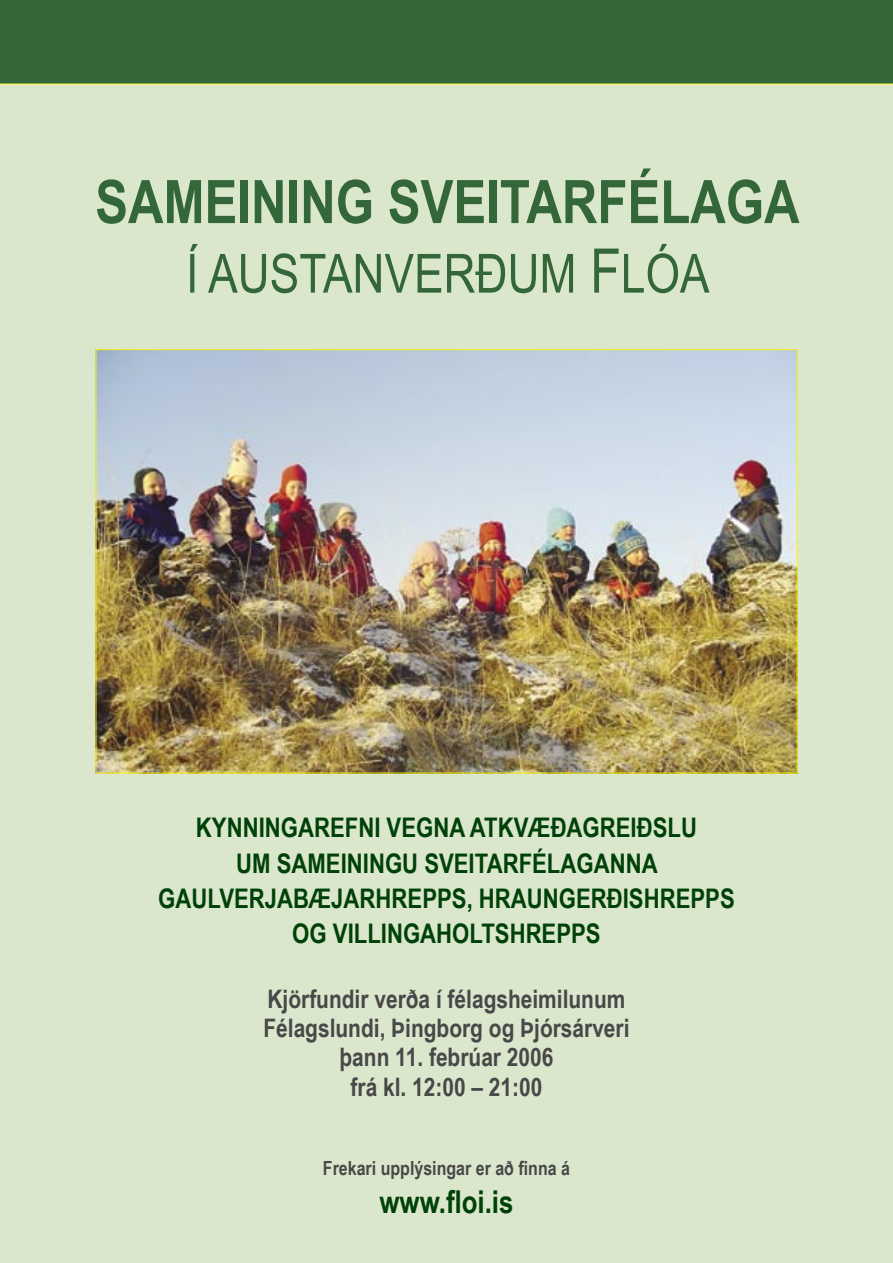
<style>
.page{position:relative;width:893px;height:1263px;background:#fff}
.page>*{position:absolute;margin:0;border:0;box-sizing:border-box;transform-origin:0 0}
.Fyrirsögn{font:700 60px "Arial Narrow";color:#33673a}
.Fyrirsögn-2{font:54px "Arial Narrow";color:#33673a}
.Fyrirsögn_3{font:700 31.5px "Arial Narrow";color:#004109}
.Fyrirsögn_3-2{font:700 27px "Arial Narrow";color:#004109}
.Fyrirsögn_3-3{font:700 25.5px "Arial Narrow";color:#484848}
.Fyrirsögn_3-4{font:700 19.5px "Arial Narrow";color:#484848}
.s1{font-size:61.5px}
</style>
<div class="page">
<div style="left:0;top:0;width:893px;height:85px;background:#33673a"></div>
<div style="left:0;top:85px;width:893px;height:1178px;background:#dbe7cc"></div>
<img style="left:98px;top:351px;width:697px;height:420px">
<p class="Fyrirsögn" style="left:95px;top:157px;width:706px">SAMEINING SVEITARFÉLAGA</p>
<p class="Fyrirsögn-2" style="left:186px;top:234px;width:525px">Í AUSTANVERÐUM <span class="s1">F</span>LÓA</p>
<p class="Fyrirsögn_3-2" style="left:196px;top:807px;width:503px">KYNNINGAREFNI VEGNA ATKVÆÐAGREIÐSLU</p>
<p class="Fyrirsögn_3-2" style="left:236px;top:843px;width:423px">UM SAMEININGU SVEITARFÉLAGANNA</p>
<p class="Fyrirsögn_3-2" style="left:158px;top:878px;width:578px">GAULVERJABÆJARHREPPS, HRAUNGERÐISHREPPS</p>
<p class="Fyrirsögn_3-2" style="left:292px;top:913px;width:310px">OG VILLINGAHOLTSHREPPS</p>
<p class="Fyrirsögn_3-3" style="left:268px;top:979px;width:359px">Kjörfundir verða í félagsheimilunum</p>
<p class="Fyrirsögn_3-3" style="left:263px;top:1009px;width:368px">Félagslundi, Þingborg og Þjórsárveri</p>
<p class="Fyrirsögn_3-3" style="left:340px;top:1038px;width:215px">þann 11. febrúar 2006</p>
<p class="Fyrirsögn_3-3" style="left:351px;top:1067px;width:193px">frá kl. 12:00 – 21:00</p>
<p class="Fyrirsögn_3-4" style="left:323px;top:1153px;width:249px">Frekari upplýsingar er að finna á</p>
<p class="Fyrirsögn_3" style="left:379px;top:1178px;width:136px">www.floi.is</p>
</div>
